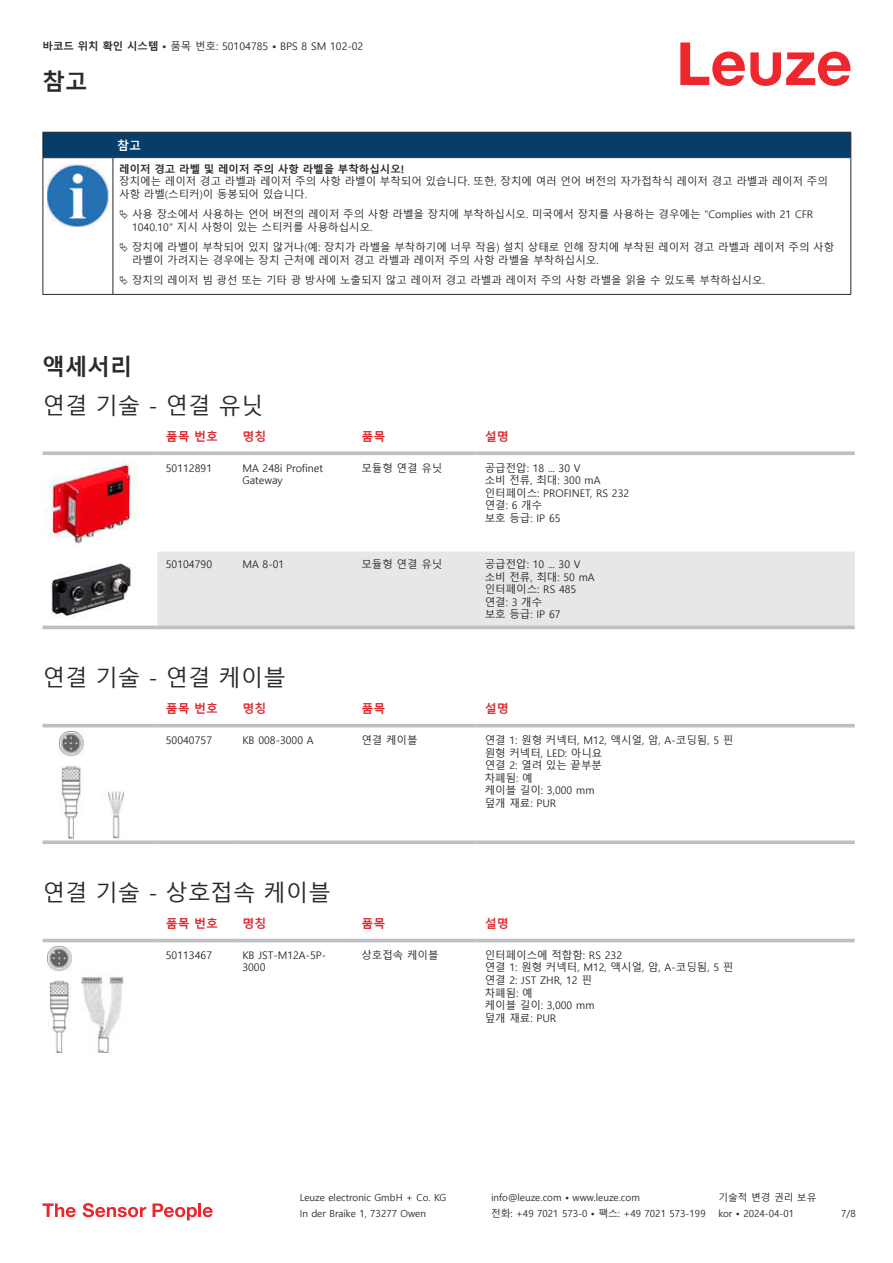
<style>
.page{position:relative;width:893px;height:1263px;background:#fff}
.page>*{position:absolute;margin:0;border:0;box-sizing:border-box;transform-origin:0 0}
.t1{font:22.5px "Malgun Gothic";color:#2b292a}
.t2{font:700 22.5px "Malgun Gothic";color:#2b292a}
.t3{font:700 12px "Malgun Gothic";color:#db2a30}
.t4{font:700 12px "Malgun Gothic";color:#fff}
.t5{font:10.5px/12.6px "Malgun Gothic";color:#2b292a}
.t6{font:700 10.5px "Malgun Gothic";color:#2b292a}
.t7{font:9.75px "Malgun Gothic";color:#2b292a}
.s1{font-weight:700}
</style>
<div class="page">
<svg style="left:680px;top:43px;width:170px;height:43px"></svg>
<svg style="left:43px;top:551px;width:811px;height:79px"></svg>
<div style="left:157px;top:552px;width:698px;height:74px;background:#e6e7e9"></div>
<svg style="left:43px;top:451px;width:114px;height:4px"></svg>
<svg style="left:157px;top:451px;width:77px;height:4px"></svg>
<svg style="left:234px;top:451px;width:119px;height:4px"></svg>
<svg style="left:353px;top:451px;width:123px;height:4px"></svg>
<svg style="left:476px;top:451px;width:379px;height:4px;background:#c4c6c8"></svg>
<hr style="left:43px;top:626px;width:114px;height:3px;background:#bdbfc1">
<hr style="left:157px;top:626px;width:77px;height:3px;background:#bdbfc1">
<hr style="left:234px;top:626px;width:119px;height:3px;background:#bdbfc1">
<hr style="left:353px;top:626px;width:123px;height:3px;background:#bdbfc1">
<hr style="left:476px;top:626px;width:379px;height:3px;background:#bdbfc1">
<img style="left:44px;top:459px;width:93px;height:86px">
<img style="left:43px;top:556px;width:97px;height:66px">
<svg style="left:43px;top:727px;width:812px;height:112px"></svg>
<hr style="left:43px;top:724px;width:114px;height:3px;background:#bdbfc1">
<hr style="left:157px;top:724px;width:77px;height:3px;background:#bdbfc1">
<hr style="left:234px;top:724px;width:119px;height:3px;background:#bdbfc1">
<hr style="left:353px;top:724px;width:123px;height:3px;background:#bdbfc1">
<hr style="left:476px;top:724px;width:379px;height:3px;background:#bdbfc1">
<svg style="left:43px;top:840px;width:114px;height:4px"></svg>
<svg style="left:157px;top:840px;width:77px;height:4px"></svg>
<svg style="left:234px;top:840px;width:119px;height:4px"></svg>
<svg style="left:353px;top:840px;width:123px;height:4px"></svg>
<svg style="left:476px;top:840px;width:379px;height:4px;background:#c5c6c8"></svg>
<img style="left:59px;top:732px;width:65px;height:106px">
<div style="left:43px;top:938px;width:812px;height:5px;background:#eeeeef"></div>
<hr style="left:43px;top:939px;width:114px;height:3px;background:#bdbfc1">
<hr style="left:157px;top:939px;width:77px;height:3px;background:#bdbfc1">
<hr style="left:234px;top:939px;width:119px;height:3px;background:#bdbfc1">
<hr style="left:353px;top:939px;width:123px;height:3px;background:#bdbfc1">
<hr style="left:476px;top:939px;width:379px;height:3px;background:#bdbfc1">
<img style="left:47px;top:946px;width:77px;height:107px">
<svg style="left:43px;top:1203px;width:33px;height:14px"></svg>
<svg style="left:83px;top:1203px;width:63px;height:14px"></svg>
<svg style="left:153px;top:1203px;width:44px;height:17px"></svg>
<hr style="left:198px;top:1203px;width:3px;height:14px;background:#ed272d">
<svg style="left:203px;top:1207px;width:10px;height:10px"></svg>
<svg style="left:44px;top:158px;width:806px;height:136px"></svg>
<div style="left:43px;top:132px;width:808px;height:26px;background:#063d69"></div>
<hr style="left:113px;top:157px;width:738px;height:1px;background:#2b292a">
<hr style="left:43px;top:158px;width:1px;height:132px;background:#2b292a">
<hr style="left:113px;top:158px;width:1px;height:132px;background:#2b292a">
<hr style="left:850px;top:158px;width:1px;height:132px;background:#2b292a">
<hr style="left:43px;top:294px;width:70px;height:1px;background:#2b292a">
<hr style="left:113px;top:294px;width:738px;height:1px;background:#2b292a">
<img style="left:47px;top:164px;width:61px;height:63px">
<svg style="left:115px;top:159px;width:734px;height:131px"></svg>
<svg style="left:120px;top:210px;width:8px;height:9px"></svg>
<svg style="left:120px;top:243px;width:8px;height:9px"></svg>
<svg style="left:120px;top:275px;width:8px;height:10px"></svg>
<p class="t5" style="left:43px;top:40px;width:322px"><span class="s1">바코드 위치 확인 시스템 •</span> 품목 번호: 50104785 <span class="s1">•</span> BPS 8 SM 102-02</p>
<h1 class="t2" style="left:43px;top:69px;width:46px">참고</h1>
<p class="t4" style="left:117px;top:139px;width:25px">참고</p>
<p class="t6" style="left:119px;top:162px;width:286px">레이저 경고 라벨 및 레이저 주의 사항 라벨을 부착하십시오!</p>
<p class="t5" style="left:119px;top:175px;width:710px">장치에는 레이저 경고 라벨과 레이저 주의 사항 라벨이 부착되어 있습니다. 또한, 장치에 여러 언어 버전의 자가접착식 레이저 경고 라벨과 레이저 주의 사항 라벨(스티커)이 동봉되어 있습니다.</p>
<p class="t5" style="left:132px;top:208px;width:683px">사용 장소에서 사용하는 언어 버전의 레이저 주의 사항 라벨을 장치에 부착하십시오. 미국에서 장치를 사용하는 경우에는 "Complies with 21 CFR<br>1040.10" 지시 사항이 있는 스티커를 사용하십시오.</p>
<p class="t5" style="left:132px;top:241px;width:704px">장치에 라벨이 부착되어 있지 않거나(예: 장치가 라벨을 부착하기에 너무 작음) 설치 상태로 인해 장치에 부착된 레이저 경고 라벨과 레이저 주의 사항 라벨이 가려지는 경우에는 장치 근처에 레이저 경고 라벨과 레이저 주의 사항 라벨을 부착하십시오.</p>
<p class="t5" style="left:132px;top:274px;width:634px">장치의 레이저 빔 광선 또는 기타 광 방사에 노출되지 않고 레이저 경고 라벨과 레이저 주의 사항 라벨을 읽을 수 있도록 부착하십시오.</p>
<h1 class="t2" style="left:43px;top:354px;width:91px">액세서리</h1>
<h1 class="t1" style="left:43px;top:393px;width:222px">연결 기술 - 연결 유닛</h1>
<p class="t3" style="left:166px;top:429px;width:54px">품목 번호</p>
<p class="t3" style="left:242px;top:429px;width:25px">명칭</p>
<p class="t3" style="left:361px;top:429px;width:25px">품목</p>
<p class="t3" style="left:485px;top:429px;width:25px">설명</p>
<p class="t5" style="left:166px;top:462px;width:48px">50112891</p>
<p class="t5" style="left:242px;top:462px;width:82px">MA 248i Profinet<br>Gateway</p>
<p class="t5" style="left:361px;top:462px;width:82px">모듈형 연결 유닛</p>
<p class="t5" style="left:485px;top:462px;width:146px">공급전압: 18 ... 30 V<br>소비 전류, 최대: 300 mA 인터페이스: PROFINET, RS 232 연결: 6 개수<br>보호 등급: IP 65</p>
<p class="t5" style="left:166px;top:558px;width:48px">50104790</p>
<p class="t5" style="left:242px;top:558px;width:43px">MA 8-01</p>
<p class="t5" style="left:361px;top:558px;width:82px">모듈형 연결 유닛</p>
<p class="t5" style="left:485px;top:558px;width:112px">공급전압: 10 ... 30 V 소비 전류, 최대: 50 mA 인터페이스: RS 485 연결: 3 개수<br>보호 등급: IP 67</p>
<h1 class="t1" style="left:43px;top:665px;width:245px">연결 기술 - 연결 케이블</h1>
<p class="t3" style="left:166px;top:702px;width:54px">품목 번호</p>
<p class="t3" style="left:242px;top:702px;width:25px">명칭</p>
<p class="t3" style="left:361px;top:702px;width:25px">품목</p>
<p class="t3" style="left:485px;top:702px;width:25px">설명</p>
<p class="t5" style="left:166px;top:734px;width:48px">50040757</p>
<p class="t5" style="left:242px;top:734px;width:73px">KB 008-3000 A</p>
<p class="t5" style="left:361px;top:734px;width:58px">연결 케이블</p>
<p class="t5" style="left:485px;top:734px;width:250px">연결 1: 원형 커넥터, M12, 액시얼, 암, A-코딩됨, 5 핀 원형 커넥터, LED: 아니요<br>연결 2: 열려 있는 끝부분<br>차폐됨: 예<br>케이블 길이: 3,000 mm<br>덮개 재료: PUR</p>
<h1 class="t1" style="left:43px;top:880px;width:290px">연결 기술 - 상호접속 케이블</h1>
<p class="t3" style="left:166px;top:916px;width:54px">품목 번호</p>
<p class="t3" style="left:242px;top:916px;width:25px">명칭</p>
<p class="t3" style="left:361px;top:916px;width:25px">품목</p>
<p class="t3" style="left:485px;top:916px;width:25px">설명</p>
<p class="t5" style="left:166px;top:949px;width:48px">50113467</p>
<p class="t5" style="left:242px;top:949px;width:85px">KB JST-M12A-5P-<br>3000</p>
<p class="t5" style="left:361px;top:949px;width:79px">상호접속 케이블</p>
<p class="t5" style="left:485px;top:949px;width:250px">인터페이스에 적합함: RS 232<br>연결 1: 원형 커넥터, M12, 액시얼, 암, A-코딩됨, 5 핀 연결 2: JST ZHR, 12 핀<br>차폐됨: 예<br>케이블 길이: 3,000 mm<br>덮개 재료: PUR</p>
<p class="t7" style="left:300px;top:1192px;width:148px">Leuze electronic GmbH + Co. KG</p>
<p class="t7" style="left:491px;top:1192px;width:150px">info@leuze.com • www.leuze.com</p>
<p class="t7" style="left:718px;top:1192px;width:100px">기술적 변경 권리 보유</p>
<p class="t7" style="left:300px;top:1208px;width:128px">In der Braike 1, 73277 Owen</p>
<p class="t7" style="left:491px;top:1208px;width:216px">전화: +49 7021 573-0 • 팩스: +49 7021 573-199</p>
<p class="t7" style="left:718px;top:1208px;width:77px">kor • 2024-04-01</p>
<p class="t7" style="left:841px;top:1208px;width:16px">7/8</p>
</div>
